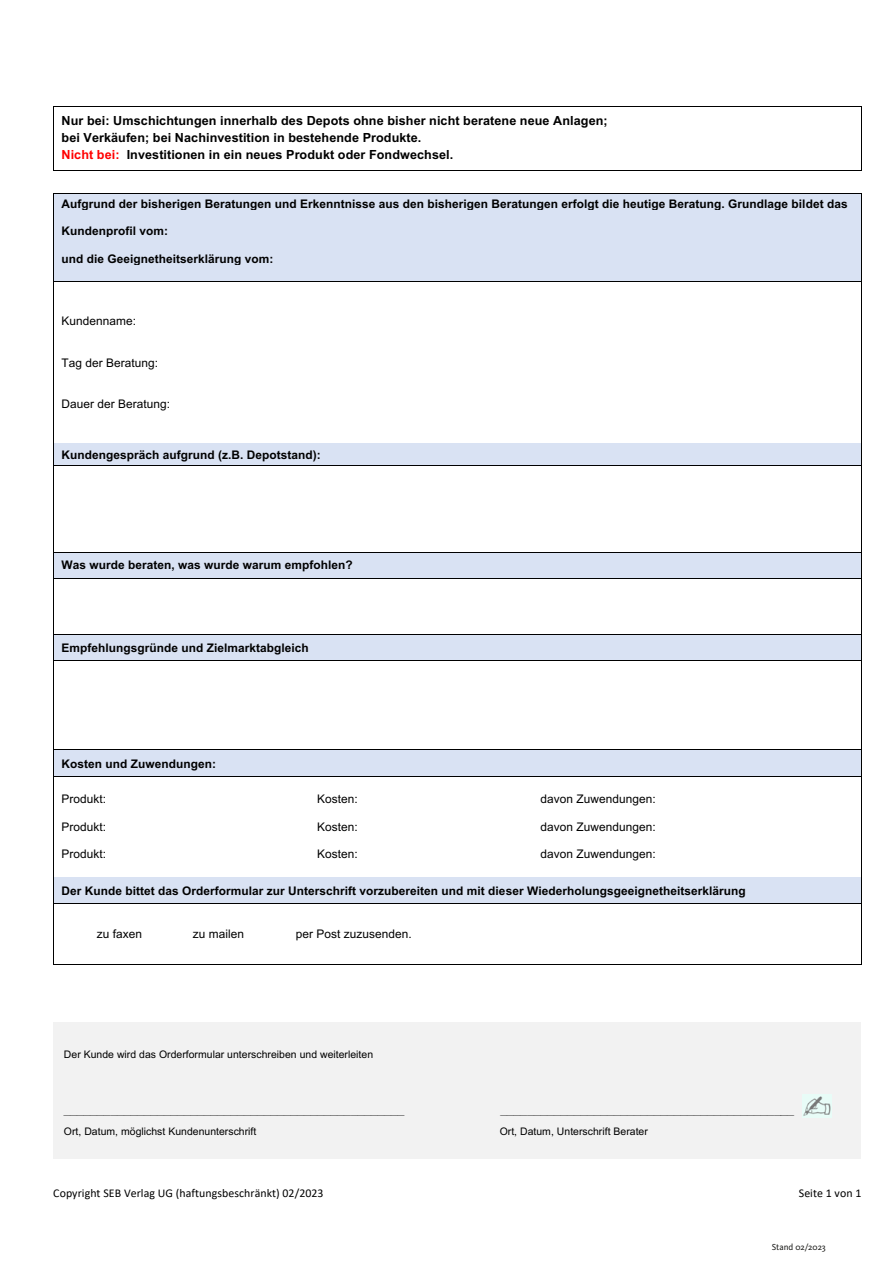
<style>
.page{position:relative;width:893px;height:1263px;background:#fff}
.page>*{position:absolute;margin:0;border:0;box-sizing:border-box;transform-origin:0 0}
.t1{font:700 12.6px/17px "Arial";letter-spacing:.005em;color:#000}
.t2{font:700 11.85px "Arial";letter-spacing:.005em;color:#000}
.t3{font:11.85px "Arial";letter-spacing:.005em;color:#000}
.t4{font:11.85px "Calibri";letter-spacing:.005em;color:#000}
.t5{font:10.5px "Arial";letter-spacing:.005em;color:#000}
.t6{font:9px "CDU Kievit";color:#1d1d1b}
.s1{color:#f00}
</style>
<div class="page">
<hr style="left:54px;top:106px;width:807px;height:1px;background:#000">
<hr style="left:53px;top:107px;width:1px;height:64px;background:#000">
<hr style="left:54px;top:171px;width:807px;height:1px;background:#000">
<hr style="left:861px;top:107px;width:1px;height:64px;background:#000">
<div style="left:62px;top:196px;width:791px;height:14px;background:#d9e2f3"></div>
<div style="left:62px;top:210px;width:791px;height:14px;background:#d9e2f3"></div>
<div style="left:62px;top:224px;width:791px;height:14px;background:#d9e2f3"></div>
<div style="left:62px;top:238px;width:791px;height:14px;background:#d9e2f3"></div>
<div style="left:62px;top:252px;width:791px;height:14px;background:#d9e2f3"></div>
<div style="left:62px;top:266px;width:791px;height:13px;background:#d9e2f3"></div>
<hr style="left:54px;top:194px;width:807px;height:2px;background:#d9e2f3">
<hr style="left:54px;top:279px;width:807px;height:2px;background:#d9e2f3">
<hr style="left:53px;top:196px;width:1px;height:85px;background:#000">
<hr style="left:861px;top:196px;width:1px;height:85px;background:#000">
<hr style="left:54px;top:281px;width:807px;height:1px;background:#000">
<hr style="left:53px;top:286px;width:1px;height:157px;background:#000">
<hr style="left:861px;top:286px;width:1px;height:157px;background:#000">
<div style="left:54px;top:443px;width:807px;height:22px;background:#d9e2f3"></div>
<svg style="left:53px;top:443px;width:1px;height:25px"></svg>
<hr style="left:54px;top:465px;width:807px;height:1px;background:#000">
<svg style="left:861px;top:443px;width:1px;height:25px"></svg>
<hr style="left:53px;top:468px;width:1px;height:84px;background:#000">
<hr style="left:861px;top:468px;width:1px;height:84px;background:#000">
<div style="left:54px;top:552px;width:807px;height:26px;background:#d9e2f3"></div>
<hr style="left:54px;top:552px;width:807px;height:1px;background:#000">
<svg style="left:53px;top:552px;width:1px;height:28px"></svg>
<hr style="left:54px;top:578px;width:807px;height:1px;background:#000">
<svg style="left:861px;top:552px;width:1px;height:28px"></svg>
<hr style="left:53px;top:580px;width:1px;height:54px;background:#000">
<hr style="left:861px;top:580px;width:1px;height:54px;background:#000">
<div style="left:54px;top:634px;width:807px;height:26px;background:#d9e2f3"></div>
<hr style="left:54px;top:634px;width:807px;height:1px;background:#000">
<svg style="left:53px;top:634px;width:1px;height:28px"></svg>
<hr style="left:54px;top:660px;width:807px;height:1px;background:#000">
<svg style="left:861px;top:634px;width:1px;height:28px"></svg>
<hr style="left:53px;top:662px;width:1px;height:87px;background:#000">
<hr style="left:861px;top:662px;width:1px;height:87px;background:#000">
<div style="left:54px;top:750px;width:807px;height:26px;background:#d9e2f3"></div>
<hr style="left:54px;top:749px;width:807px;height:1px;background:#000">
<svg style="left:53px;top:749px;width:1px;height:29px"></svg>
<hr style="left:54px;top:776px;width:807px;height:1px;background:#000">
<svg style="left:861px;top:749px;width:1px;height:29px"></svg>
<hr style="left:53px;top:778px;width:1px;height:99px;background:#000">
<hr style="left:861px;top:778px;width:1px;height:99px;background:#000">
<div style="left:54px;top:878px;width:807px;height:25px;background:#d9e2f3"></div>
<hr style="left:54px;top:877px;width:807px;height:1px;background:#000">
<svg style="left:53px;top:877px;width:1px;height:29px"></svg>
<hr style="left:54px;top:903px;width:807px;height:1px;background:#000">
<svg style="left:861px;top:877px;width:1px;height:29px"></svg>
<hr style="left:53px;top:906px;width:1px;height:58px;background:#000">
<hr style="left:54px;top:964px;width:807px;height:1px;background:#000">
<hr style="left:861px;top:906px;width:1px;height:58px;background:#000">
<div style="left:53px;top:1026px;width:800px;height:14px;background:#f2f2f2"></div>
<hr style="left:53px;top:1022px;width:808px;height:4px;background:#f2f2f2">
<hr style="left:53px;top:1040px;width:808px;height:4px;background:#f2f2f2">
<div style="left:53px;top:1044px;width:808px;height:37px;background:#f2f2f2"></div>
<div style="left:53px;top:1085px;width:800px;height:18px;background:#f2f2f2"></div>
<div style="left:53px;top:1103px;width:800px;height:13px;background:#f2f2f2"></div>
<hr style="left:53px;top:1081px;width:808px;height:4px;background:#f2f2f2">
<div style="left:53px;top:1116px;width:808px;height:5px;background:#f2f2f2"></div>
<div style="left:53px;top:1121px;width:238px;height:37px;background:#f2f2f2"></div>
<div style="left:291px;top:1121px;width:209px;height:37px;background:#f2f2f2"></div>
<div style="left:500px;top:1121px;width:361px;height:37px;background:#f2f2f2"></div>
<img style="left:803px;top:1095px;width:29px;height:22px">
<p class="t1" style="left:62px;top:112px;width:548px">Nur bei: Umschichtungen innerhalb des Depots ohne bisher nicht beratene neue Anlagen; bei Verkäufen; bei Nachinvestition in bestehende Produkte.<br><span class="s1">Nicht bei:</span> Investitionen in ein neues Produkt oder Fondwechsel.</p>
<p class="t2" style="left:62px;top:195px;width:788px">Aufgrund der bisherigen Beratungen und Erkenntnisse aus den bisherigen Beratungen erfolgt die heutige Beratung. Grundlage bildet das</p>
<p class="t2" style="left:62px;top:223px;width:108px">Kundenprofil vom:</p>
<p class="t2" style="left:62px;top:251px;width:214px">und die Geeignetheitserklärung vom:</p>
<p class="t3" style="left:62px;top:313px;width:76px">Kundenname:</p>
<p class="t3" style="left:62px;top:354px;width:98px">Tag der Beratung:</p>
<p class="t3" style="left:62px;top:396px;width:110px">Dauer der Beratung:</p>
<p class="t2" style="left:62px;top:446px;width:261px">Kundengespräch aufgrund (z.B. Depotstand):</p>
<p class="t2" style="left:62px;top:557px;width:293px">Was wurde beraten, was wurde warum empfohlen?</p>
<p class="t2" style="left:62px;top:639px;width:249px">Empfehlungsgründe und Zielmarktabgleich</p>
<p class="t2" style="left:62px;top:755px;width:156px">Kosten und Zuwendungen:</p>
<p class="t3" style="left:62px;top:791px;width:46px">Produkt:</p>
<p class="t3" style="left:317px;top:791px;width:42px">Kosten:</p>
<p class="t3" style="left:540px;top:791px;width:117px">davon Zuwendungen:</p>
<p class="t3" style="left:62px;top:818px;width:46px">Produkt:</p>
<p class="t3" style="left:317px;top:818px;width:42px">Kosten:</p>
<p class="t3" style="left:540px;top:818px;width:117px">davon Zuwendungen:</p>
<p class="t3" style="left:62px;top:846px;width:46px">Produkt:</p>
<p class="t3" style="left:317px;top:846px;width:42px">Kosten:</p>
<p class="t3" style="left:540px;top:846px;width:117px">davon Zuwendungen:</p>
<p class="t2" style="left:62px;top:882px;width:686px">Der Kunde bittet das Orderformular zur Unterschrift vorzubereiten und mit dieser Wiederholungsgeeignetheitserklärung</p>
<p class="t3" style="left:97px;top:926px;width:47px">zu faxen</p>
<p class="t3" style="left:193px;top:926px;width:53px">zu mailen</p>
<p class="t3" style="left:296px;top:926px;width:118px">per Post zuzusenden.</p>
<p class="t5" style="left:64px;top:1047px;width:311px">Der Kunde wird das Orderformular unterschreiben und weiterleiten</p>
<p class="t3" style="left:64px;top:1101px;width:342px">___________________________________________________</p>
<p class="t3" style="left:501px;top:1101px;width:295px">____________________________________________</p>
<p class="t5" style="left:64px;top:1124px;width:194px">Ort, Datum, möglichst Kundenunterschrift</p>
<p class="t5" style="left:500px;top:1124px;width:150px">Ort, Datum, Unterschrift Berater</p>
<p class="t4" style="left:53px;top:1185px;width:272px">Copyright SEB Verlag UG (haftungsbeschränkt) 02/2023</p>
<p class="t4" style="left:799px;top:1185px;width:64px">Seite 1 von 1</p>
<p class="t6" style="left:772px;top:1242px;width:56px">Stand 02/2023</p>
</div>
